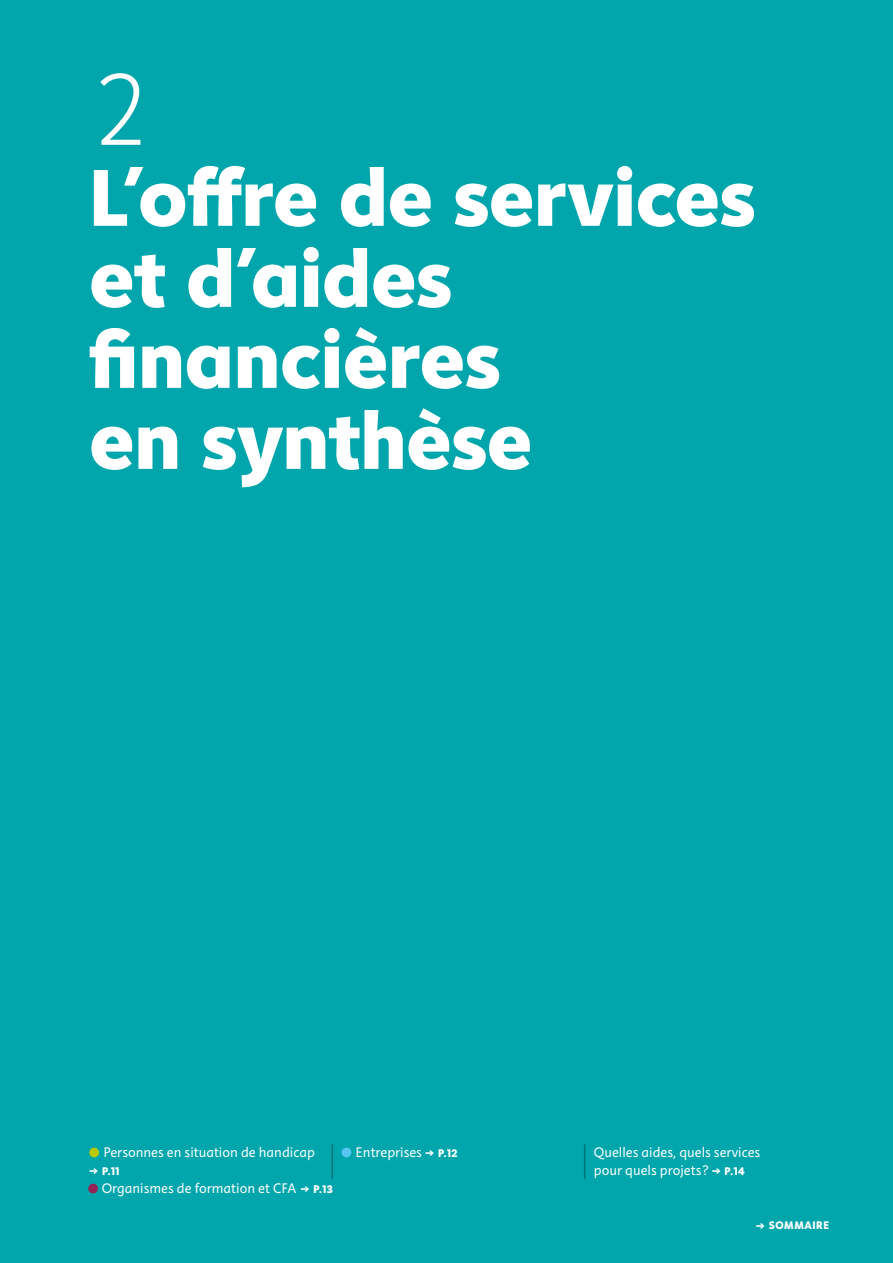
<style>
.page{position:relative;width:893px;height:1263px;background:#00a6ab}
.page>*{position:absolute;margin:0;border:0;box-sizing:border-box;transform-origin:0 0}
.t1{font:105px "Instant 2 Quick";color:#fff}
.t2{font:800 82.5px/81px "Instant 5";color:#fff}
.t3{font:14.25px/18px "Instant 3";color:#fff}
.t4{font:800 11.25px "Instant 5";letter-spacing:.05em;color:#fff}
.s1{font-family:"Instant 5";font-weight:800;font-size:11.25px}
</style>
<div class="page">
<div style="left:89px;top:1147px;width:10px;height:10px;background:#bbc801;border-radius:50%"></div>
<div style="left:342px;top:1147px;width:9px;height:10px;background:#5bc5f2;border-radius:50%"></div>
<hr style="left:332px;top:1144px;width:1px;height:35px;background:#007577">
<hr style="left:584px;top:1144px;width:1px;height:35px;background:#007577">
<div style="left:88px;top:1183px;width:10px;height:10px;background:#952456;border-radius:50%"></div>
<h1 class="t1" style="left:89px;top:45px;width:65px">2</h1>
<h2 class="t2" style="left:89px;top:156px;width:667px">L'offre de services et d'aides financières<br>en synthèse</h2>
<p class="t3" style="left:103px;top:1144px;width:213px">Personnes en situation de handicap</p>
<p class="t4" style="left:89px;top:1163px;width:32px">→ P.11</p>
<p class="t3" style="left:102px;top:1180px;width:233px">Organismes de formation et CFA <span class="s1">→ P.13</span></p>
<p class="t3" style="left:356px;top:1144px;width:103px">Entreprises <span class="s1">→ P.12</span></p>
<p class="t3" style="left:594px;top:1144px;width:168px">Quelles aides, quels services pour quels projets ? <span class="s1">→ P.14</span></p>
<p class="t4" style="left:756px;top:1217px;width:75px">→ SOMMAIRE</p>
</div>
